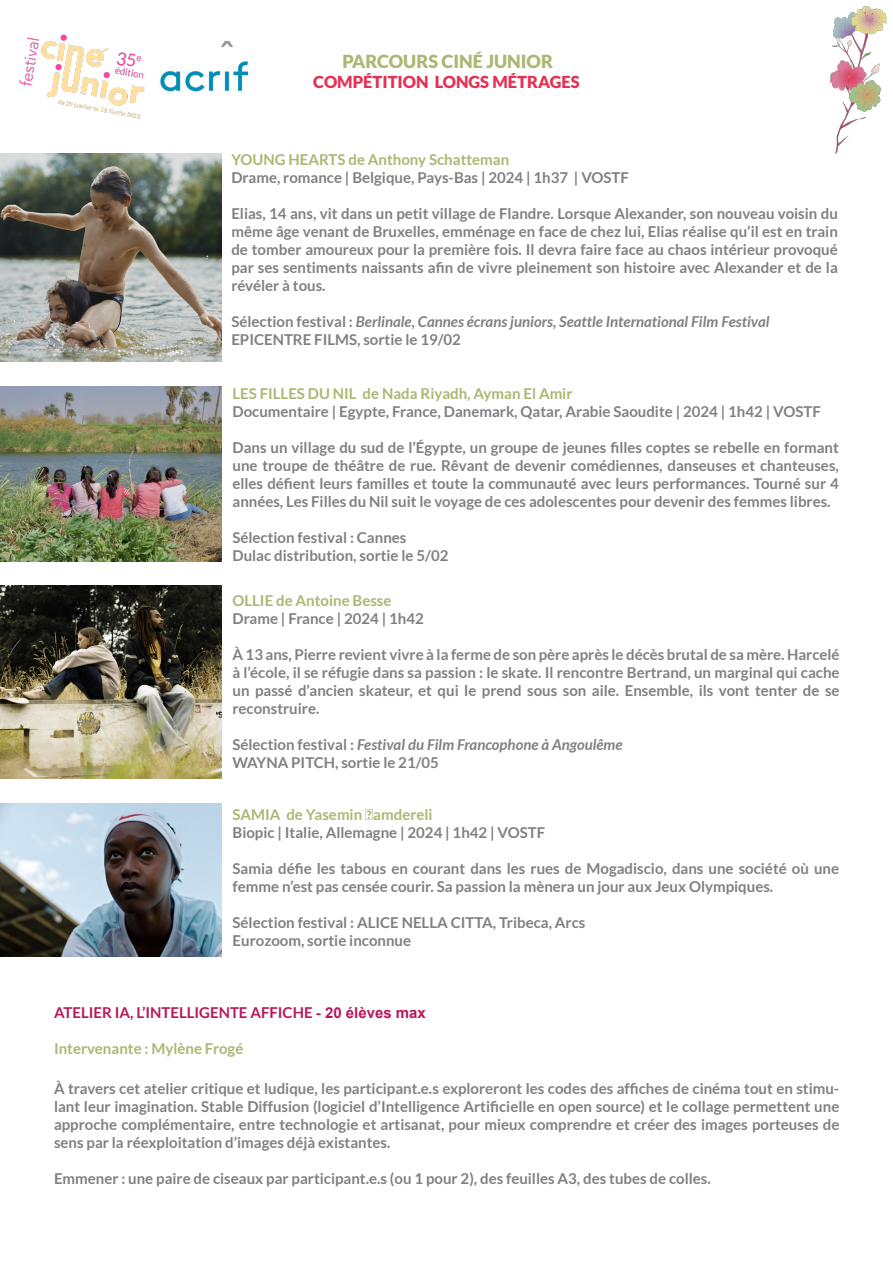
<style>
.page{position:relative;width:893px;height:1263px;background:#fff}
.page>*{position:absolute;margin:0;border:0;box-sizing:border-box;transform-origin:0 0}
.t1{font:900 18px "Lato";color:#adb672}
.t2{font:900 16.5px "Lato";color:#e53154}
.t3{font:700 15px/18px "Lato";color:#7f817f;text-align:justify}
.t4{font:700 15px "Lato";color:#adb672}
.t5{font:italic 700 15px "Lato";color:#7f817f}
.t6{font:700 15px "Lato";color:#b8175b}
.s1{font-style:normal}
.s2{font-family:"Arial"}
</style>
<div class="page">
<img style="left:1px;top:153px;width:220px;height:208px">
<img style="left:0;top:387px;width:221px;height:174px">
<img style="left:160px;top:40px;width:89px;height:52px">
<img style="left:19px;top:34px;width:126px;height:85px">
<img style="left:830px;top:6px;width:56px;height:147px">
<img style="left:1px;top:586px;width:220px;height:192px">
<img style="left:0;top:804px;width:221px;height:152px">
<p class="t1" style="left:342px;top:51px;width:212px">PARCOURS CINÉ JUNIOR</p>
<p class="t2" style="left:313px;top:73px;width:268px">COMPÉTITION LONGS MÉTRAGES</p>
<p class="t4" style="left:231px;top:151px;width:279px">YOUNG HEARTS de Anthony Schatteman</p>
<p class="t3" style="left:231px;top:169px;width:399px">Drame, romance | Belgique, Pays-Bas | 2024 | 1h37 | VOSTF</p>
<p class="t3" style="left:231px;top:205px;width:608px">Elias, 14 ans, vit dans un petit village de Flandre. Lorsque Alexander, son nouveau voisin du même âge venant de Bruxelles, emménage en face de chez lui, Elias réalise qu’il est en train de tomber amoureux pour la première fois. Il devra faire face au chaos intérieur provoqué par ses sentiments naissants afin de vivre pleinement son histoire avec Alexander et de la révéler à tous.</p>
<p class="t5" style="left:231px;top:313px;width:540px"><span class="s1">Sélection festival :</span> Berlinale, Cannes écrans juniors, Seattle International Film Festival</p>
<p class="t3" style="left:231px;top:331px;width:231px">EPICENTRE FILMS, sortie le 19/02</p>
<p class="t4" style="left:232px;top:385px;width:341px">LES FILLES DU NIL de Nada Riyadh, Ayman El Amir</p>
<p class="t3" style="left:232px;top:402px;width:590px">Documentaire | Egypte, France, Danemark, Qatar, Arabie Saoudite | 2024 | 1h42 | VOSTF</p>
<p class="t3" style="left:232px;top:438px;width:608px">Dans un village du sud de l’Égypte, un groupe de jeunes filles coptes se rebelle en formant une troupe de théâtre de rue. Rêvant de devenir comédiennes, danseuses et chanteuses, elles défient leurs familles et toute la communauté avec leurs performances. Tourné sur 4 années, Les Filles du Nil suit le voyage de ces adolescentes pour devenir des femmes libres.</p>
<p class="t3" style="left:232px;top:528px;width:175px">Sélection festival : Cannes</p>
<p class="t3" style="left:232px;top:546px;width:217px">Dulac distribution, sortie le 5/02</p>
<p class="t4" style="left:232px;top:592px;width:161px">OLLIE de Antoine Besse</p>
<p class="t3" style="left:232px;top:609px;width:193px">Drame | France | 2024 | 1h42</p>
<p class="t3" style="left:232px;top:645px;width:609px">À 13 ans, Pierre revient vivre à la ferme de son père après le décès brutal de sa mère. Harcelé à l’école, il se réfugie dans sa passion : le skate. Il rencontre Bertrand, un marginal qui cache un passé d’ancien skateur, et qui le prend sous son aile. Ensemble, ils vont tenter de se reconstruire.</p>
<p class="t5" style="left:232px;top:736px;width:391px"><span class="s1">Sélection festival :</span> Festival du Film Francophone à Angoulême</p>
<p class="t3" style="left:232px;top:753px;width:208px">WAYNA PITCH, sortie le 21/05</p>
<p class="t4" style="left:233px;top:805px;width:202px">SAMIA de Yasemin Şamdereli</p>
<p class="t3" style="left:233px;top:823px;width:314px">Biopic | Italie, Allemagne | 2024 | 1h42 | VOSTF</p>
<p class="t3" style="left:233px;top:859px;width:608px">Samia défie les tabous en courant dans les rues de Mogadiscio, dans une société où une femme n’est pas censée courir. Sa passion la mènera un jour aux Jeux Olympiques.</p>
<p class="t3" style="left:233px;top:913px;width:354px">Sélection festival : ALICE NELLA CITTA, Tribeca, Arcs</p>
<p class="t3" style="left:233px;top:931px;width:180px">Eurozoom, sortie inconnue</p>
<p class="t6" style="left:54px;top:1004px;width:373px">ATELIER IA, L’INTELLIGENTE AFFICHE <span class="s2">- 20 élèves max</span></p>
<p class="t4" style="left:54px;top:1040px;width:191px">Intervenante : Mylène Frogé</p>
<p class="t3" style="left:54px;top:1079px;width:787px">À travers cet atelier critique et ludique, les participant.e.s exploreront les codes des affiches de cinéma tout en stimu&shy;lant leur imagination. Stable Diffusion (logiciel d’Intelligence Artificielle en open source) et le collage permettent une approche complémentaire, entre technologie et artisanat, pour mieux comprendre et créer des images porteuses de sens par la réexploitation d’images déjà existantes.</p>
<p class="t3" style="left:54px;top:1169px;width:658px">Emmener : une paire de ciseaux par participant.e.s (ou 1 pour 2), des feuilles A3, des tubes de colles.</p>
</div>
